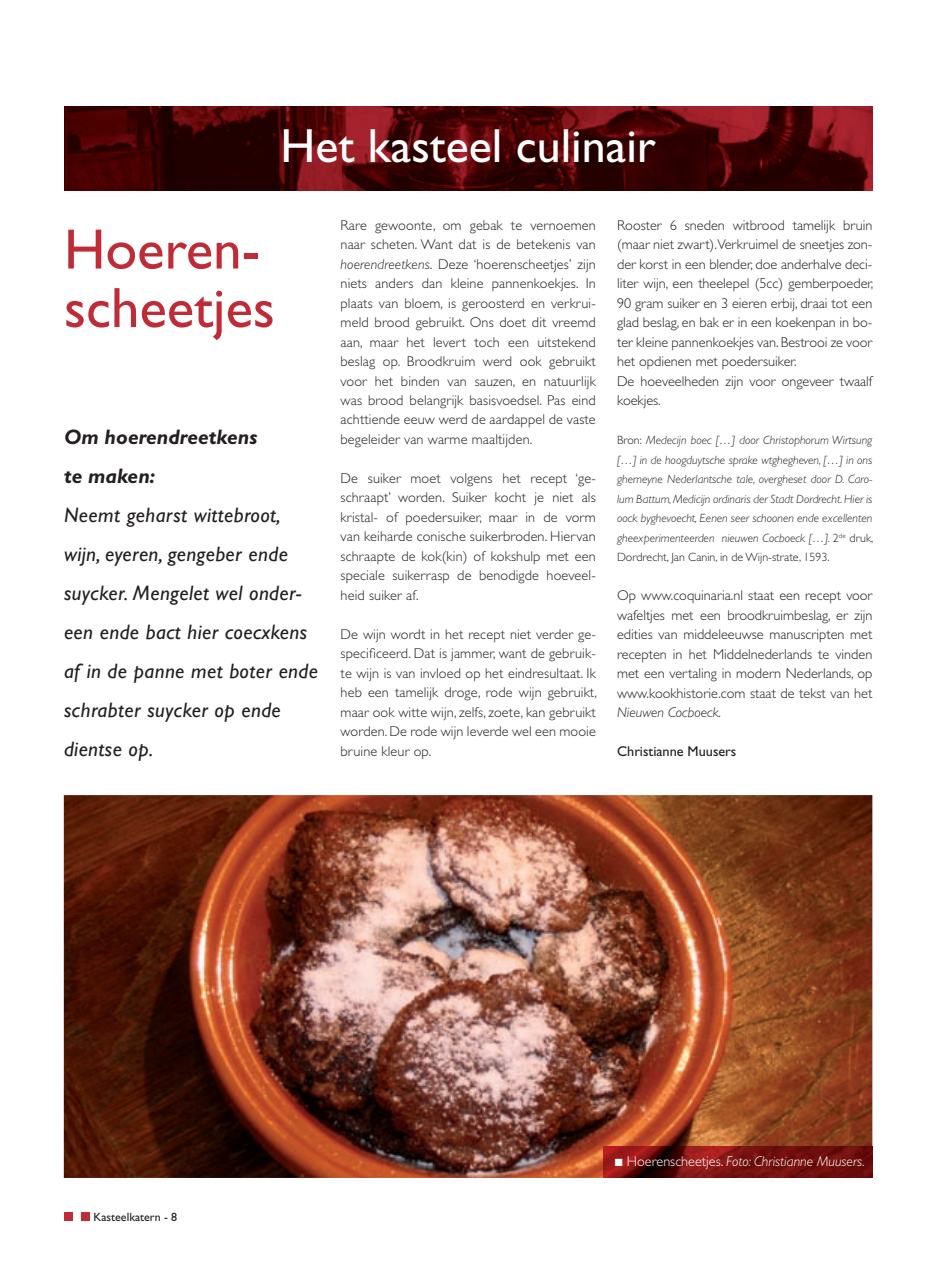
<style>
.page{position:relative;width:936px;height:1263px;background:#fff}
.page>*{position:absolute;margin:0;border:0;box-sizing:border-box;transform-origin:0 0}
.t1{font:57px/58.5px "Gill Sans";color:#bf2b37}
.t2{font:48px "Gill Sans";color:#fff}
.t3{font:italic 21px/39px "Gill Sans";letter-spacing:.02em;color:#231f20}
.t4{font:italic 700 21px/39px "Gill Sans";color:#231f20}
.t5{font:300 14.25px/19.5px "Gill Sans";color:#231f20;text-align:justify}
.t6{font:italic 300 14.25px "Gill Sans";color:#fff}
.t7{font:14.25px "Gill Sans";color:#231f20}
.t8{font:italic 300 14.25px "Gill Sans";color:#231f20}
.t9{font:italic 300 12px/19.5px "Gill Sans";color:#231f20;text-align:justify}
.t10{font:12px "Gill Sans";color:#231f20}
.s1{font-style:italic}
.s2{font-style:normal}
</style>
<div class="page">
<div style="left:64px;top:1212px;width:8px;height:9px;background:#bf2b37"></div>
<div style="left:81px;top:1212px;width:8px;height:9px;background:#bf2b37"></div>
<img style="left:64px;top:106px;width:808px;height:85px">
<img style="left:64px;top:795px;width:808px;height:383px">
<img style="left:603px;top:1146px;width:269px;height:32px">
<svg style="left:615px;top:1158px;width:7px;height:7px"></svg>
<h2 class="t2" style="left:280px;top:118px;width:377px">Het kasteel culinair</h2>
<h1 class="t1" style="left:64px;top:220px;width:212px">Hoeren&shy;scheetjes</h1>
<h3 class="t4" style="left:64px;top:418px;width:195px">Om hoerendreetkens te maken:</h3>
<h3 class="t3" style="left:64px;top:496px;width:255px">Neemt geharst wittebroot, wijn, eyeren, gengeber ende suycker. Mengelet wel onder&shy;een ende bact hier coecxkens af in de panne met boter ende schrabter suycker op ende dientse op.</h3>
<p class="t5" style="left:340px;top:215px;width:257px">Rare gewoonte, om gebak te vernoemen naar scheten. Want dat is de betekenis van <span class="s1">hoerendreetkens</span>. Deze ‘hoerenscheetjes’ zijn niets anders dan kleine pannenkoekjes. In plaats van bloem, is geroosterd en verkrui&shy;meld brood gebruikt. Ons doet dit vreemd aan, maar het levert toch een uitstekend beslag op. Broodkruim werd ook gebruikt voor het binden van sauzen, en natuurlijk was brood belangrijk basisvoedsel. Pas eind achttiende eeuw werd de aardappel de vaste begeleider van warme maaltijden.</p>
<p class="t5" style="left:340px;top:469px;width:257px">De suiker moet volgens het recept ‘ge&shy;schraapt’ worden. Suiker kocht je niet als kristal- of poedersuiker, maar in de vorm van keiharde conische suikerbroden. Hiervan schraapte de kok(kin) of kokshulp met een speciale suikerrasp de benodigde hoeveel&shy;heid suiker af.</p>
<p class="t5" style="left:340px;top:625px;width:258px">De wijn wordt in het recept niet verder ge&shy;specificeerd. Dat is jammer, want de gebruik&shy;te wijn is van invloed op het eindresultaat. Ik heb een tamelijk droge, rode wijn gebruikt, maar ook witte wijn, zelfs, zoete, kan gebruikt worden. De rode wijn leverde wel een mooie bruine kleur op.</p>
<p class="t5" style="left:617px;top:215px;width:258px;text-align:left">Rooster 6 sneden witbrood tamelijk bruin (maar niet zwart).Verkruimel de sneetjes zon&shy;der korst in een blender, doe anderhalve deci&shy;liter wijn, een theelepel (5cc) gemberpoeder, 90 gram suiker en 3 eieren erbij, draai tot een glad beslag, en bak er in een koekenpan in bo&shy;ter kleine pannenkoekjes van. Bestrooi ze voor het opdienen met poedersuiker.<br>De hoeveelheden zijn voor ongeveer twaalf koekjes.</p>
<p class="t9" style="left:617px;top:430px;width:258px"><span class="s2">Bron:</span> Medecijn boec […] door Christophorum Wirtsung […] in de hoogduytsche sprake wtghegheven, […] in ons ghemeyne Nederlantsche tale, overgheset door D. Caro&shy;lum Battum, Medicijn ordinaris der Stadt Dordrecht. Hier is oock byghevoecht, Eenen seer schoonen ende excellenten gheexperimenteerden nieuwen Cocboeck […]. <span class="s2">2</span><sup>de</sup> <span class="s2">druk, Dordrecht, Jan Canin, in de Wijn-strate, 1593.</span></p>
<p class="t5" style="left:617px;top:586px;width:257px">Op www.coquinaria.nl staat een recept voor wafeltjes met een broodkruimbeslag, er zijn edities van middeleeuwse manuscripten met recepten in het Middelnederlands te vinden met een vertaling in modern Nederlands, op www.kookhistorie.com staat de tekst van het</p>
<p class="t8" style="left:617px;top:704px;width:106px">Nieuwen Cocboeck.</p>
<p class="t7" style="left:617px;top:743px;width:121px">Christianne Muusers</p>
<p class="t10" style="left:94px;top:1210px;width:85px">Kasteelkatern - 8</p>
<p class="t6" style="left:627px;top:1153px;width:239px"><span class="s2">Hoerenscheetjes.</span> Foto: Christianne Muusers.</p>
</div>
